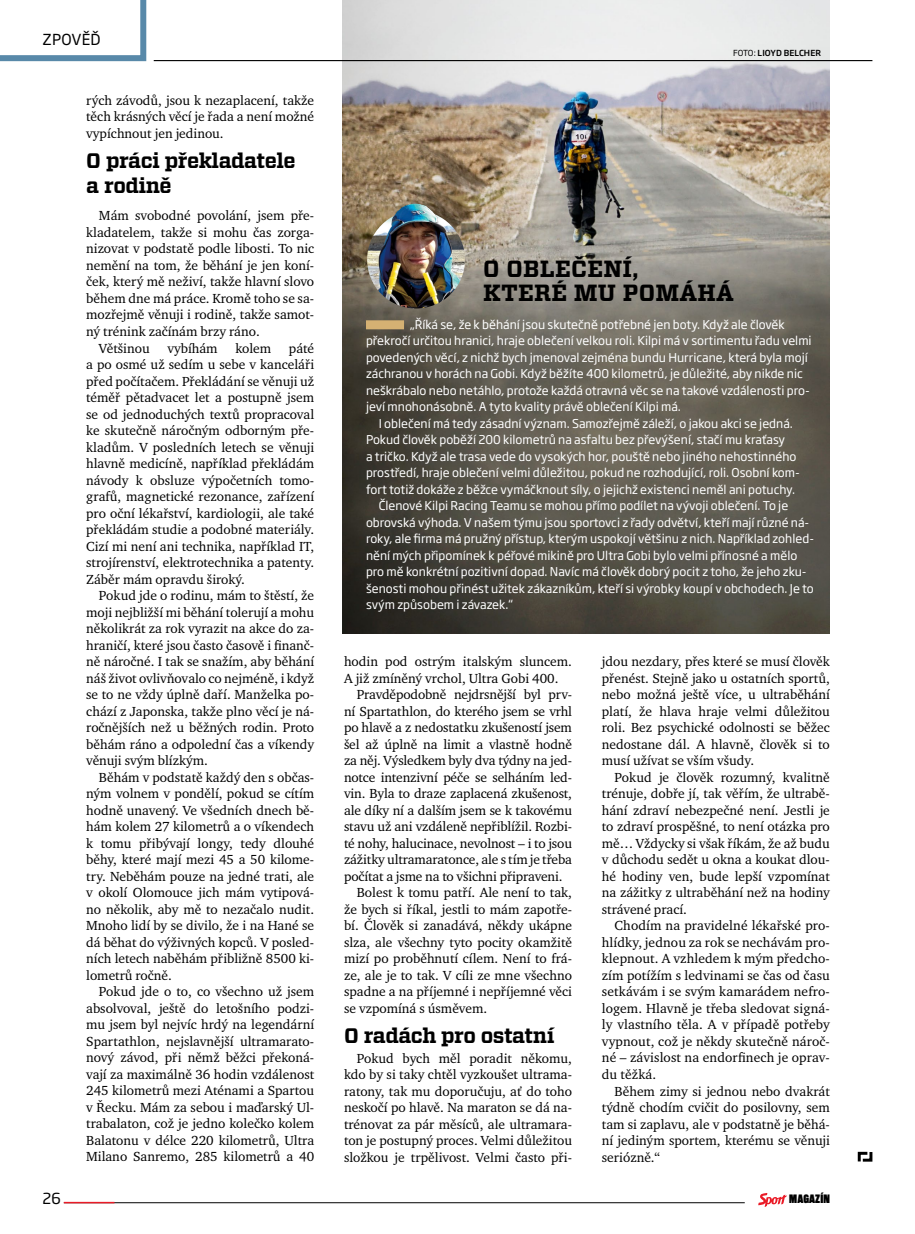
<style>
.page{position:relative;width:915px;height:1234px;background:#fff}
.page>*{position:absolute;margin:0;border:0;box-sizing:border-box;transform-origin:0 0}
.t1{font:700 23.4px/23.2px "Vitesse";letter-spacing:.01em;color:#000}
.t2{font:700 21px/25.5px "Vitesse";letter-spacing:-.02em;color:#000}
.t3{font:15px "Soho Gothic Pro";letter-spacing:.015em;color:#000}
.t4{font:13.5px/16.5px "Charter ITC Pro";color:#000;text-align:justify}
.t5{font:800 12.15px "Rama Gothic E";letter-spacing:.01em;color:#000}
.t6{font:12px "Soho Gothic Pro";color:#fff}
.t7{font:500 8.25px "Soho Gothic Pro";letter-spacing:.015em;color:#000}
.s1{font-weight:400}
</style>
<div class="page">
<svg style="left:758px;top:1193px;width:29px;height:14px"></svg>
<hr style="left:64px;top:1201px;width:680px;height:1px;background:#000">
<hr style="left:64px;top:1201px;width:50px;height:1px;background:#ea1b27">
<svg style="left:0;top:0;width:146px;height:61px"></svg>
<svg style="left:857px;top:1151px;width:16px;height:11px"></svg>
<img style="left:342px;top:0;width:487px;height:633px">
<div style="left:366px;top:320px;width:38px;height:9px;background:#d5b173"></div>
<hr style="left:154px;top:60px;width:718px;height:1px;background:#000">
<img style="left:367px;top:210px;width:98px;height:98px;border-radius:49px">
<img style="left:367px;top:193px;width:87px;height:49px">
<p class="t3" style="left:43px;top:28px;width:60px">zpověď</p>
<p class="t4" style="left:86px;top:92px;width:229px">rých závodů, jsou k nezaplacení, takže těch krásných věcí je řada a není možné vypíchnout jen jedinou.</p>
<h2 class="t2" style="left:86px;top:148px;width:211px">O práci překladatele a rodině</h2>
<p class="t4" style="left:99px;top:207px;width:217px">Mám svobodné povolání, jsem pře-</p>
<p class="t4" style="left:86px;top:224px;width:229px">kladatelem, takže si mohu čas zorga-</p>
<p class="t4" style="left:86px;top:240px;width:229px">nizovat v podstatě podle libosti. To nic</p>
<p class="t4" style="left:86px;top:257px;width:229px">nemění na tom, že běhání je jen koní-</p>
<p class="t4" style="left:86px;top:273px;width:229px">ček, který mě neživí, takže hlavní slovo</p>
<p class="t4" style="left:86px;top:290px;width:229px">během dne má práce. Kromě toho se sa-</p>
<p class="t4" style="left:86px;top:306px;width:229px">mozřejmě věnuji i rodině, takže samot-</p>
<p class="t4" style="left:86px;top:323px;width:175px">ný trénink začínám brzy ráno.</p>
<p class="t4" style="left:99px;top:339px;width:52px">Většinou</p>
<p class="t4" style="left:167px;top:339px;width:52px">vybíhám</p>
<p class="t4" style="left:235px;top:339px;width:37px">kolem</p>
<p class="t4" style="left:86px;top:339px;width:229px;text-indent:203px">páté a po osmé už sedím u sebe v kanceláři před počítačem. Překládání se věnuji už téměř pětadvacet let a postupně jsem se od jednoduchých textů propracoval ke skutečně náročným odborným pře&shy;kladům. V posledních letech se věnuji hlavně medicíně, například překládám návody k obsluze výpočetních tomo&shy;grafů, magnetické rezonance, zařízení pro oční lékařství, kardiologii, ale také překládám studie a podobné materiály.<br>Cizí mi není ani technika, například IT, strojírenství, elektrotechnika a patenty.<br>Záběr mám opravdu široký.</p>
<p class="t4" style="left:86px;top:587px;width:229px;text-indent:13px">Pokud jde o rodinu, mám to štěstí, že moji nejbližší mi běhání tolerují a mohu několikrát za rok vyrazit na akce do za&shy;hraničí, které jsou často časově i finanč&shy;ně náročné. I tak se snažím, aby běhání náš život ovlivňovalo co nejméně, i když se to ne vždy úplně daří. Manželka po&shy;chází z Japonska, takže plno věcí je ná&shy;ročnějších než u běžných rodin. Proto běhám ráno a odpolední čas a víkendy věnuji svým blízkým.</p>
<p class="t4" style="left:86px;top:768px;width:229px;text-indent:13px">Běhám v podstatě každý den s občas&shy;ným volnem v pondělí, pokud se cítím hodně unavený. Ve všedních dnech bě&shy;hám kolem 27 kilometrů a o víkendech k tomu přibývají longy, tedy dlouhé běhy, které mají mezi 45 a 50 kilome&shy;try. Neběhám pouze na jedné trati, ale v okolí Olomouce jich mám vytipová&shy;no několik, aby mě to nezačalo nudit.<br>Mnoho lidí by se divilo, že i na Hané se dá běhat do výživných kopců. V posled&shy;ních letech naběhám přibližně 8500 ki&shy;lometrů ročně.</p>
<p class="t4" style="left:86px;top:983px;width:229px;text-indent:13px">Pokud jde o to, co všechno už jsem absolvoval, ještě do letošního podzi&shy;mu jsem byl nejvíc hrdý na legendární Spartathlon, nejslavnější ultramarato&shy;nový závod, při němž běžci překoná&shy;vají za maximálně 36 hodin vzdálenost 245 kilometrů mezi Aténami a Spartou v Řecku. Mám za sebou i maďarský Ul&shy;trabalaton, což je jedno kolečko kolem Balatonu v délce 220 kilometrů, Ultra Milano Sanremo, 285 kilometrů a 40</p>
<p class="t7" style="left:732px;top:47px;width:89px"><span class="s1">foto:</span> LIOYD BELCHER</p>
<h1 class="t1" style="left:483px;top:258px;width:252px">O oblečení,<br>které mu pomáhá</h1>
<p class="t6" style="left:410px;top:315px;width:376px">„Říká se, že k běhání jsou skutečně potřebné jen boty. Když ale člověk</p>
<p class="t6" style="left:366px;top:331px;width:447px">překročí určitou hranici, hraje oblečení velkou roli. Kilpi má v sortimentu řadu velmi</p>
<p class="t6" style="left:366px;top:348px;width:443px">povedených věcí, z nichž bych jmenoval zejména bundu H urricane, která byla mojí</p>
<p class="t6" style="left:366px;top:364px;width:438px">záchranou v horách na Gobi. Když běžíte 400 kilometrů, je důležité, aby nikde nic</p>
<p class="t6" style="left:366px;top:381px;width:445px">neškrábalo nebo netáhlo, protože každá otravná věc se na takové vzdálenosti pro-</p>
<p class="t6" style="left:366px;top:397px;width:316px">jeví mnohonásobně. A tyto kvality právě oblečení Kilpi má.</p>
<p class="t6" style="left:378px;top:414px;width:415px">I oblečení má tedy zásadní význam. Samozřejmě záleží, o jakou akci se jedná.</p>
<p class="t6" style="left:366px;top:430px;width:420px">Pokud člověk poběží 200 kilometrů na asfaltu bez převýšení, stačí mu kraťasy</p>
<p class="t6" style="left:366px;top:447px;width:432px">a tričko. Když ale trasa vede do vysokých hor, pouště nebo jiného nehostinného</p>
<p class="t6" style="left:366px;top:463px;width:435px">prostředí, hraje oblečení velmi důležitou, pokud ne rozhodující, roli. Osobní kom-</p>
<p class="t6" style="left:366px;top:480px;width:430px">fort totiž dokáže z běžce vymáčknout síly, o jejichž existenci neměl ani potuchy.</p>
<p class="t6" style="left:378px;top:496px;width:411px">Členové Kilpi Racing Teamu se mohou přímo podílet na vývoji oblečení. To je</p>
<p class="t6" style="left:366px;top:513px;width:444px">obrovská výhoda. V našem týmu jsou sportovci z řady odvětví, kteří mají různé ná-</p>
<p class="t6" style="left:366px;top:529px;width:449px">roky, ale firma má pružný přístup, kterým uspokojí většinu z nich. Například zohled-</p>
<p class="t6" style="left:366px;top:546px;width:432px">nění mých připomínek k péřové mikině pro U ltra Gobi bylo velmi přínosné a mělo</p>
<p class="t6" style="left:366px;top:562px;width:442px">pro mě konkrétní pozitivní dopad. Navíc má člověk dobrý pocit z toho, že jeho zku-</p>
<p class="t6" style="left:366px;top:579px;width:449px">šenosti mohou přinést užitek zákazníkům, kteří si výrobky koupí v obchodech. Je to</p>
<p class="t6" style="left:366px;top:595px;width:148px">svým způsobem i závazek.“</p>
<p class="t4" style="left:344px;top:653px;width:229px">hodin pod ostrým italským sluncem.<br>A již zmíněný vrchol, Ultra Gobi 400.</p>
<p class="t4" style="left:356px;top:686px;width:217px">Pravděpodobně nejdrsnější byl prv-</p>
<p class="t4" style="left:344px;top:702px;width:229px">ní Spartathlon, do kterého jsem se vrhl</p>
<p class="t4" style="left:344px;top:719px;width:229px">po hlavě a z nedostatku zkušeností jsem</p>
<p class="t4" style="left:344px;top:735px;width:229px">šel až úplně na limit a vlastně hodně</p>
<p class="t4" style="left:344px;top:751px;width:229px">za něj. Výsledkem byly dva týdny na jed-</p>
<p class="t4" style="left:344px;top:768px;width:229px">notce intenzivní péče se selháním led-</p>
<p class="t4" style="left:344px;top:784px;width:229px">vin. Byla to draze zaplacená zkušenost,</p>
<p class="t4" style="left:344px;top:801px;width:229px">ale díky ní a dalším jsem se k takovému</p>
<p class="t4" style="left:344px;top:817px;width:229px">stavu už ani vzdáleně nepřiblížil. Rozbi-</p>
<p class="t4" style="left:344px;top:834px;width:229px">té nohy, halucinace, nevolnost – i to jsou</p>
<p class="t4" style="left:344px;top:850px;width:229px">zážitky ultramaratonce, ale s tím je třeba</p>
<p class="t4" style="left:344px;top:867px;width:220px">počítat a jsme na to všichni připraveni.</p>
<p class="t4" style="left:356px;top:883px;width:217px">Bolest k tomu patří. Ale není to tak,</p>
<p class="t4" style="left:344px;top:900px;width:229px">že bych si říkal, jestli to mám zapotře-</p>
<p class="t4" style="left:344px;top:916px;width:229px">bí. Člověk si zanadává, někdy ukápne</p>
<p class="t4" style="left:344px;top:933px;width:229px">slza, ale všechny tyto pocity okamžitě</p>
<p class="t4" style="left:344px;top:949px;width:229px">mizí po proběhnutí cílem. Není to frá-</p>
<p class="t4" style="left:344px;top:966px;width:229px">ze, ale je to tak. V cíli ze mne všechno</p>
<p class="t4" style="left:344px;top:982px;width:229px">spadne a na příjemné i nepříjemné věci</p>
<p class="t4" style="left:344px;top:999px;width:145px">se vzpomíná s úsměvem.</p>
<h2 class="t2" style="left:344px;top:1022px;width:212px">O radách pro ostatní</h2>
<p class="t4" style="left:344px;top:1049px;width:229px;text-indent:13px">Pokud bych měl poradit někomu, kdo by si taky chtěl vyzkoušet ultrama&shy;ratony, tak mu doporučuju, ať do toho neskočí po hlavě. Na maraton se dá na&shy;trénovat za pár měsíců, ale ultramara&shy;ton je postupný proces. Velmi důležitou složkou je trpělivost. Velmi často při-</p>
<p class="t4" style="left:601px;top:653px;width:229px">jdou nezdary, přes které se musí člověk přenést. Stejně jako u ostatních sportů, nebo možná ještě více, u ultraběhání platí, že hlava hraje velmi důležitou roli. Bez psychické odolnosti se běžec nedostane dál. A hlavně, člověk si to musí užívat se vším všudy.</p>
<p class="t4" style="left:601px;top:768px;width:229px;text-indent:13px">Pokud je člověk rozumný, kvalitně trénuje, dobře jí, tak věřím, že ultrabě&shy;hání zdraví nebezpečné není. Jestli je to zdraví prospěšné, to není otázka pro mě… Vždycky si však říkám, že až budu v důchodu sedět u okna a koukat dlou&shy;hé hodiny ven, bude lepší vzpomínat na zážitky z ultraběhání než na hodiny strávené prací.</p>
<p class="t4" style="left:601px;top:917px;width:229px;text-indent:13px">Chodím na pravidelné lékařské pro&shy;hlídky, jednou za rok se nechávám pro&shy;klepnout. A vzhledem k mým předcho&shy;zím potížím s ledvinami se čas od času setkávám i se svým kamarádem nefro&shy;logem. Hlavně je třeba sledovat signá&shy;ly vlastního těla. A v případě potřeby vypnout, což je někdy skutečně nároč&shy;né – závislost na endorfinech je oprav&shy;du těžká.</p>
<p class="t4" style="left:601px;top:1082px;width:229px;text-indent:13px">Během zimy si jednou nebo dvakrát týdně chodím cvičit do posilovny, sem tam si zaplavu, ale v podstatně je běhá&shy;ní jediným sportem, kterému se věnuji seriózně.“</p>
<p class="t3" style="left:43px;top:1186px;width:20px">26</p>
<p class="t5" style="left:789px;top:1191px;width:42px">MAGAZÍN</p>
</div>
